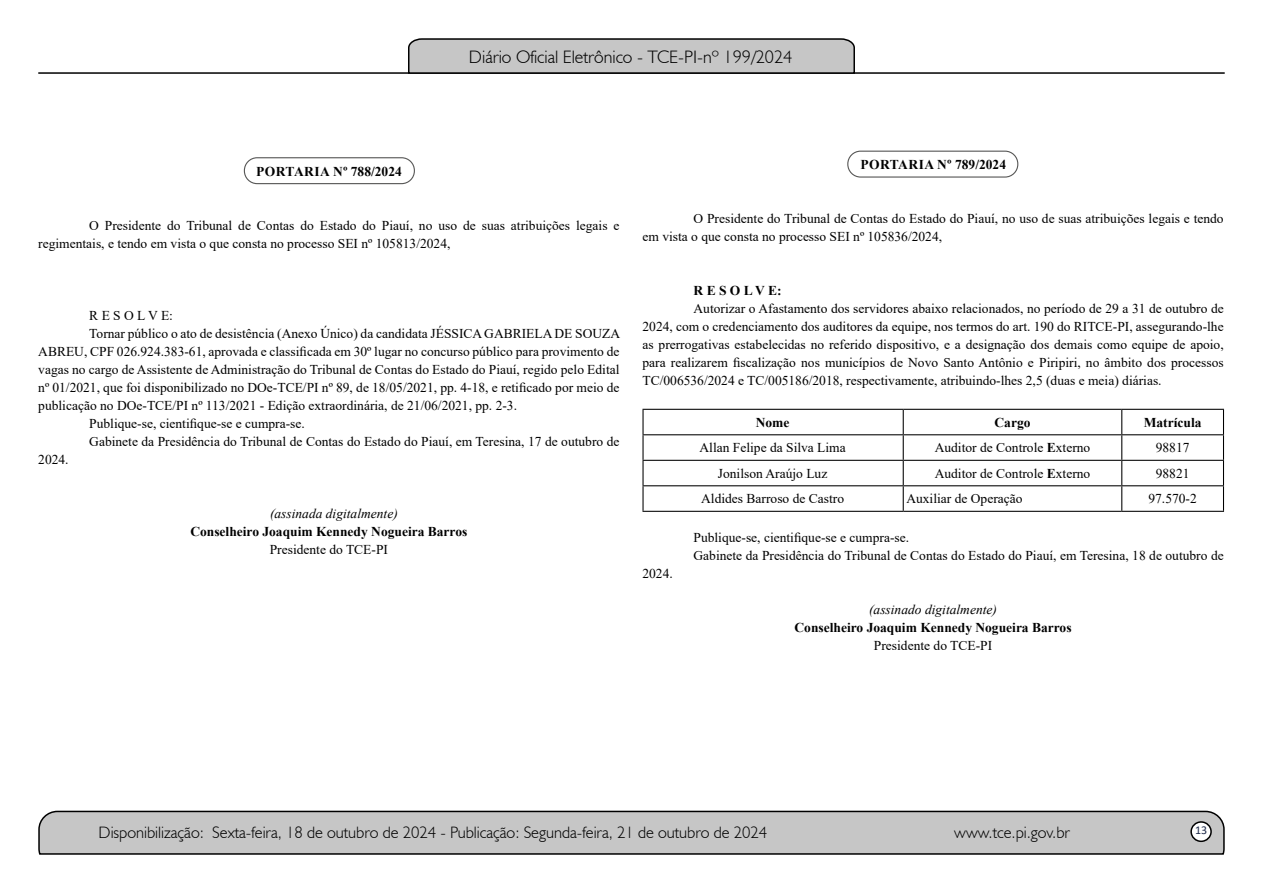
<style>
.page{position:relative;width:1263px;height:893px;background:#fff}
.page>*{position:absolute;margin:0;border:0;box-sizing:border-box;transform-origin:0 0}
.t1{font:300 18px "Humanist 521 BT";color:#000}
.t2{font:300 16.5px "Humanist 521 BT";color:#000}
.t3{font:13.5px/18px "Times New Roman";color:#000}
.t4{font:700 13.5px "Times New Roman";color:#000}
.t5{font:italic 13.5px "Times New Roman";color:#000}
.t6{font:12px "Calibri";color:#212d4c}
.s1{font-weight:700}
</style>
<div class="page">
<svg style="left:38px;top:810px;width:1187px;height:45px;background:#b9b9b9"></svg>
<div style="left:1191px;top:822px;width:20px;height:19px;background:#fff;border-radius:50%"></div>
<div style="left:1190px;top:821px;width:22px;height:21px;border:2px solid #000;border-radius:50%"></div>
<hr style="left:38px;top:72px;width:1187px;height:2px;background:#000">
<svg style="left:407px;top:38px;width:449px;height:36px;background:#b4b4b4"></svg>
<div style="left:244px;top:157px;width:171px;height:27px;border:1px solid #575756;border-radius:13px"></div>
<hr style="left:642px;top:409px;width:261px;height:1px;background:#000">
<hr style="left:903px;top:409px;width:219px;height:1px;background:#000">
<hr style="left:1122px;top:409px;width:102px;height:1px;background:#000">
<hr style="left:642px;top:434px;width:261px;height:1px;background:#000">
<hr style="left:903px;top:434px;width:219px;height:1px;background:#000">
<hr style="left:1122px;top:434px;width:102px;height:1px;background:#000">
<hr style="left:642px;top:460px;width:261px;height:1px;background:#000">
<hr style="left:903px;top:460px;width:219px;height:1px;background:#000">
<hr style="left:1122px;top:460px;width:102px;height:1px;background:#000">
<hr style="left:642px;top:485px;width:261px;height:1px;background:#000">
<svg style="left:642px;top:410px;width:1px;height:101px"></svg>
<hr style="left:903px;top:485px;width:219px;height:1px;background:#000">
<svg style="left:903px;top:410px;width:1px;height:101px"></svg>
<hr style="left:1122px;top:485px;width:102px;height:1px;background:#000">
<svg style="left:1121px;top:410px;width:1px;height:101px"></svg>
<svg style="left:1223px;top:410px;width:1px;height:101px"></svg>
<hr style="left:642px;top:511px;width:261px;height:1px;background:#000">
<hr style="left:903px;top:511px;width:219px;height:1px;background:#000">
<hr style="left:1122px;top:511px;width:102px;height:1px;background:#000">
<div style="left:847px;top:151px;width:171px;height:27px;border:1px solid #575756;border-radius:13px"></div>
<p class="t4" style="left:256px;top:161px;width:147px">PORTARIA Nº 788/2024</p>
<h1 class="t1" style="left:469px;top:46px;width:325px">Diário Oficial Eletrônico - TCE-PI-nº 199/2024</h1>
<p class="t4" style="left:860px;top:154px;width:147px">PORTARIA Nº 789/2024</p>
<p class="t3" style="left:38px;top:216px;width:583px;text-indent:51px">O Presidente do Tribunal de Contas do Estado do Piauí, no uso de suas atribuições legais e regimentais, e tendo em vista o que consta no processo SEI nº 105813/2024,</p>
<p class="t3" style="left:89px;top:306px;width:85px">R E S O L V E:</p>
<p class="t3" style="left:89px;top:324px;width:532px">Tornar público o ato de desistência (Anexo Único) da candidata JÉSSICA GABRIELA DE SOUZA</p>
<p class="t3" style="left:38px;top:342px;width:583px">ABREU, CPF 026.924.383-61, aprovada e classificada em 30º lugar no concurso público para provimento de</p>
<p class="t3" style="left:38px;top:360px;width:583px">vagas no cargo de Assistente de Administração do Tribunal de Contas do Estado do Piauí, regido pelo Edital</p>
<p class="t3" style="left:38px;top:378px;width:583px">nº 01/2021, que foi disponibilizado no DOe-TCE/PI nº 89, de 18/05/2021, pp. 4-18, e retificado por meio de</p>
<p class="t3" style="left:38px;top:396px;width:480px">publicação no DOe-TCE/PI nº 113/2021 - Edição extraordinária, de 21/06/2021, pp. 2-3.</p>
<p class="t3" style="left:89px;top:414px;width:217px">Publique-se, cientifique-se e cumpra-se.</p>
<p class="t3" style="left:89px;top:432px;width:532px">Gabinete da Presidência do Tribunal de Contas do Estado do Piauí, em Teresina, 17 de outubro de</p>
<p class="t3" style="left:38px;top:450px;width:32px">2024.</p>
<p class="t5" style="left:270px;top:504px;width:129px">(assinada digitalmente)</p>
<p class="t4" style="left:190px;top:521px;width:279px">Conselheiro Joaquim Kennedy Nogueira Barros</p>
<p class="t3" style="left:270px;top:540px;width:120px">Presidente do TCE-PI</p>
<p class="t3" style="left:642px;top:209px;width:583px;text-indent:51px">O Presidente do Tribunal de Contas do Estado do Piauí, no uso de suas atribuições legais e tendo em vista o que consta no processo SEI nº 105836/2024,</p>
<p class="t4" style="left:693px;top:280px;width:90px">R E S O L V E:</p>
<p class="t3" style="left:642px;top:299px;width:583px;text-align:justify;text-indent:51px">Autorizar o Afastamento dos servidores abaixo relacionados, no período de 29 a 31 de outubro de 2024, com o credenciamento dos auditores da equipe, nos termos do art. 190 do RITCE-PI, assegurando-lhe as prerrogativas estabelecidas no referido dispositivo, e a designação dos demais como equipe de apoio, para realizarem fiscalização nos municípios de Novo Santo Antônio e Piripiri, no âmbito dos processos TC/006536/2024 e TC/005186/2018, respectivamente, atribuindo-lhes 2,5 (duas e meia) diárias.</p>
<p class="t4" style="left:756px;top:412px;width:35px">Nome</p>
<p class="t4" style="left:994px;top:412px;width:37px">Cargo</p>
<p class="t4" style="left:1144px;top:412px;width:59px">Matrícula</p>
<p class="t3" style="left:699px;top:438px;width:148px">Allan Felipe da Silva Lima</p>
<p class="t3" style="left:935px;top:438px;width:157px">Auditor de Controle <span class="s1">E</span>xterno</p>
<p class="t3" style="left:1156px;top:438px;width:35px">98817</p>
<p class="t3" style="left:718px;top:464px;width:111px">Jonilson Araújo Luz</p>
<p class="t3" style="left:935px;top:464px;width:157px">Auditor de Controle <span class="s1">E</span>xterno</p>
<p class="t3" style="left:1156px;top:464px;width:35px">98821</p>
<p class="t3" style="left:701px;top:489px;width:144px">Aldides Barroso de Castro</p>
<p class="t3" style="left:906px;top:489px;width:118px">Auxiliar de Operação</p>
<p class="t3" style="left:1148px;top:489px;width:50px">97.570-2</p>
<p class="t3" style="left:693px;top:528px;width:532px">Publique-se, cientifique-se e cumpra-se.<br>Gabinete da Presidência do Tribunal de Contas do Estado do Piauí, em Teresina, 18 de outubro de</p>
<p class="t3" style="left:642px;top:564px;width:32px">2024.</p>
<p class="t5" style="left:869px;top:600px;width:129px">(assinado digitalmente)</p>
<p class="t4" style="left:794px;top:618px;width:279px">Conselheiro Joaquim Kennedy Nogueira Barros</p>
<p class="t3" style="left:874px;top:636px;width:120px">Presidente do TCE-PI</p>
<p class="t2" style="left:99px;top:822px;width:670px">Disponibilização: Sexta-feira, 18 de outubro de 2024 - Publicação: Segunda-feira, 21 de outubro de 2024</p>
<p class="t2" style="left:954px;top:822px;width:117px">www.tce.pi.gov.br</p>
<p class="t6" style="left:1195px;top:821px;width:14px">13</p>
</div>
